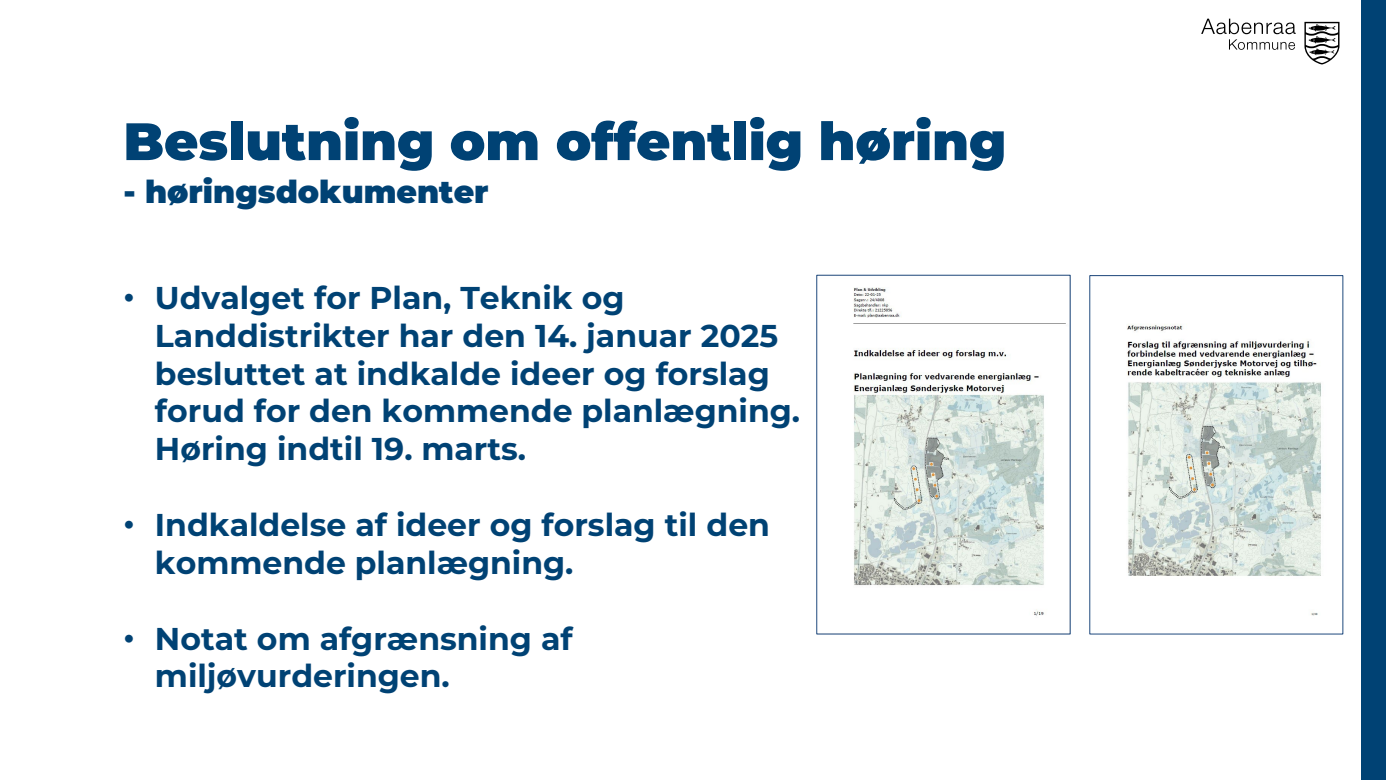
<style>
.page{position:relative;width:1386px;height:780px;background:#fff}
.page>*{position:absolute;margin:0;border:0;box-sizing:border-box;transform-origin:0 0}
.t1{font:900 52.5px "Montserrat";color:#004274}
.t2{font:700 31.5px/37.8px "Montserrat";color:#004274}
.t3{font:900 31.5px "Montserrat";color:#004274}
.s1{font-family:"Arial";font-weight:400}
</style>
<div class="page">
<div style="left:1360px;top:0;width:25px;height:779px;background:#004274"></div>
<svg style="left:1201px;top:19px;width:94px;height:31px"></svg>
<svg style="left:1304px;top:22px;width:35px;height:42px"></svg>
<img style="left:1127px;top:324px;width:194px;height:292px">
<img style="left:853px;top:287px;width:213px;height:329px">
<div style="left:816px;top:275px;width:254px;height:359px;border:1px solid #1f497d"></div>
<p class="t1" style="left:123px;top:102px;width:884px">Beslutning om offentlig høring</p>
<p class="t3" style="left:123px;top:168px;width:367px">- høringsdokumenter</p>
<p class="t2" style="left:155px;top:277px;width:646px;text-indent:-32px"><span class="s1">•</span> Udvalget for Plan, Teknik og Landdistrikter har den 14. januar 2025 besluttet at indkalde ideer og forslag forud for den kommende planlægning.<br>Høring indtil 19. marts.</p>
<p class="t2" style="left:155px;top:504px;width:616px;text-indent:-32px"><span class="s1">•</span> Indkaldelse af ideer og forslag til den kommende planlægning.</p>
<p class="t2" style="left:155px;top:617px;width:419px;text-indent:-32px"><span class="s1">•</span> Notat om afgrænsning af miljøvurderingen.</p>
</div>
